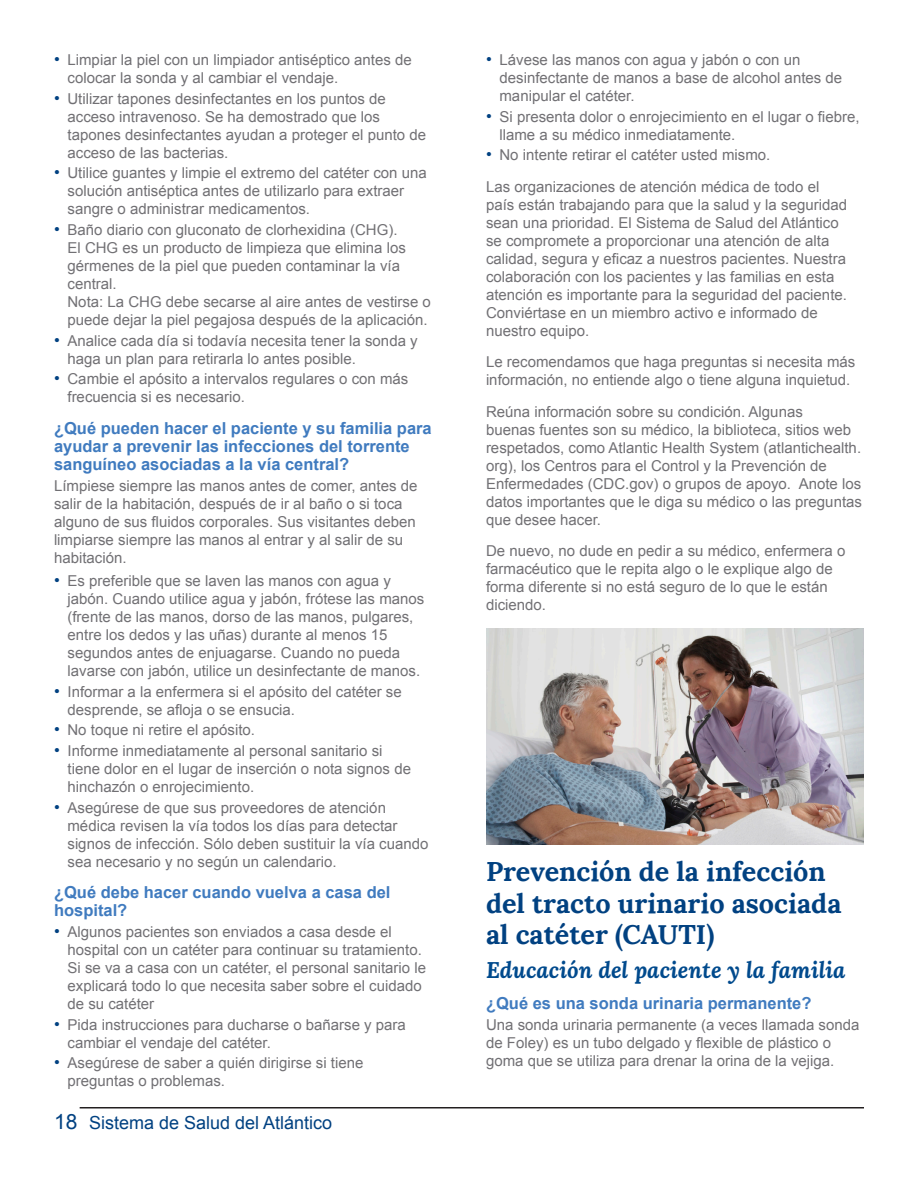
<style>
.page{position:relative;width:918px;height:1188px;background:#fff}
.page>*{position:absolute;margin:0;border:0;box-sizing:border-box;transform-origin:0 0}
.Heads{font:700 27px/31.5px "Lora";color:#014181}
.Subhead-cover{font:italic 700 22.5px "Lora";color:#004a8d}
.t1{font:18px "Arial";color:#014181}
.Subheads{font:700 16.5px/18px "Arial";color:#407bbf}
.Body_Copy{font:15px/18px "Arial";color:#717074}
.s1{font-size:16.5px;color:#014181}
.s2{font-size:21px}
</style>
<div class="page">
<hr style="left:80px;top:1107px;width:784px;height:1px;background:#231f20">
<img style="left:486px;top:628px;width:378px;height:216px">
<p class="Body_Copy" style="left:68px;top:51px;width:346px;text-indent:-14px"><span class="s1">•</span> Limpiar la piel con un limpiador antiséptico antes de colocar la sonda y al cambiar el vendaje.</p>
<p class="Body_Copy" style="left:68px;top:90px;width:360px;text-indent:-14px"><span class="s1">•</span> Utilizar tapones desinfectantes en los puntos de acceso intravenoso. Se ha demostrado que los tapones desinfectantes ayudan a proteger el punto de acceso de las bacterias.</p>
<p class="Body_Copy" style="left:68px;top:164px;width:361px;text-indent:-14px"><span class="s1">•</span> Utilice guantes y limpie el extremo del catéter con una solución antiséptica antes de utilizarlo para extraer sangre o administrar medicamentos.</p>
<p class="Body_Copy" style="left:68px;top:221px;width:365px;text-indent:-14px"><span class="s1">•</span> Baño diario con gluconato de clorhexidina (CHG).<br>El CHG es un producto de limpieza que elimina los gérmenes de la piel que pueden contaminar la vía central.<br>Nota: La CHG debe secarse al aire antes de vestirse o puede dejar la piel pegajosa después de la aplicación.</p>
<p class="Body_Copy" style="left:68px;top:332px;width:352px;text-indent:-14px"><span class="s1">•</span> Analice cada día si todavía necesita tener la sonda y haga un plan para retirarla lo antes posible.</p>
<p class="Body_Copy" style="left:68px;top:370px;width:342px;text-indent:-14px"><span class="s1">•</span> Cambie el apósito a intervalos regulares o con más frecuencia si es necesario.</p>
<p class="Subheads" style="left:54px;top:420px;width:379px">¿Qué pueden hacer el paciente y su familia para ayudar a prevenir las infecciones del torrente sanguíneo asociadas a la vía central?</p>
<p class="Body_Copy" style="left:54px;top:477px;width:365px">Límpiese siempre las manos antes de comer, antes de salir de la habitación, después de ir al baño o si toca alguno de sus fluidos corporales. Sus visitantes deben limpiarse siempre las manos al entrar y al salir de su habitación.</p>
<p class="Body_Copy" style="left:68px;top:572px;width:358px;text-indent:-14px"><span class="s1">•</span> Es preferible que se laven las manos con agua y jabón. Cuando utilice agua y jabón, frótese las manos (frente de las manos, dorso de las manos, pulgares, entre los dedos y las uñas) durante al menos 15 segundos antes de enjuagarse. Cuando no pueda lavarse con jabón, utilice un desinfectante de manos.</p>
<p class="Body_Copy" style="left:68px;top:683px;width:336px;text-indent:-14px"><span class="s1">•</span> Informar a la enfermera si el apósito del catéter se desprende, se afloja o se ensucia.</p>
<p class="Body_Copy" style="left:54px;top:721px;width:203px"><span class="s1">•</span> No toque ni retire el apósito.</p>
<p class="Body_Copy" style="left:68px;top:742px;width:345px;text-indent:-14px"><span class="s1">•</span> Informe inmediatamente al personal sanitario si tiene dolor en el lugar de inserción o nota signos de hinchazón o enrojecimiento.</p>
<p class="Body_Copy" style="left:68px;top:799px;width:363px;text-indent:-14px"><span class="s1">•</span> Asegúrese de que sus proveedores de atención médica revisen la vía todos los días para detectar signos de infección. Sólo deben sustituir la vía cuando sea necesario y no según un calendario.</p>
<p class="Subheads" style="left:54px;top:884px;width:338px">¿Qué debe hacer cuando vuelva a casa del hospital?</p>
<p class="Body_Copy" style="left:68px;top:923px;width:360px;text-indent:-14px"><span class="s1">•</span> Algunos pacientes son enviados a casa desde el hospital con un catéter para continuar su tratamiento.<br>Si se va a casa con un catéter, el personal sanitario le explicará todo lo que necesita saber sobre el cuidado de su catéter</p>
<p class="Body_Copy" style="left:68px;top:1016px;width:340px;text-indent:-14px"><span class="s1">•</span> Pida instrucciones para ducharse o bañarse y para cambiar el vendaje del catéter.</p>
<p class="Body_Copy" style="left:68px;top:1054px;width:297px;text-indent:-14px"><span class="s1">•</span> Asegúrese de saber a quién dirigirse si tiene preguntas o problemas.</p>
<p class="t1" style="left:54px;top:1111px;width:280px"><span class="s2">18</span> Sistema de Salud del Atlántico</p>
<p class="Body_Copy" style="left:500px;top:51px;width:344px;text-indent:-14px"><span class="s1">•</span> Lávese las manos con agua y jabón o con un desinfectante de manos a base de alcohol antes de manipular el catéter.</p>
<p class="Body_Copy" style="left:500px;top:108px;width:362px;text-indent:-14px"><span class="s1">•</span> Si presenta dolor o enrojecimiento en el lugar o fiebre, llame a su médico inmediatamente.</p>
<p class="Body_Copy" style="left:486px;top:146px;width:286px"><span class="s1">•</span> No intente retirar el catéter usted mismo.</p>
<p class="Body_Copy" style="left:486px;top:178px;width:363px">Las organizaciones de atención médica de todo el país están trabajando para que la salud y la seguridad sean una prioridad. El Sistema de Salud del Atlántico se compromete a proporcionar una atención de alta calidad, segura y eficaz a nuestros pacientes. Nuestra colaboración con los pacientes y las familias en esta atención es importante para la seguridad del paciente.<br>Conviértase en un miembro activo e informado de nuestro equipo.</p>
<p class="Body_Copy" style="left:486px;top:353px;width:371px">Le recomendamos que haga preguntas si necesita más información, no entiende algo o tiene alguna inquietud.</p>
<p class="Body_Copy" style="left:486px;top:403px;width:378px">Reúna información sobre su condición. Algunas<br>buenas fuentes son su médico, la biblioteca, sitios web respetados, como Atlantic Health System (atlantichealth. org), los Centros para el Control y la Prevención de Enfermedades (CDC.gov) o grupos de apoyo. Anote los datos importantes que le diga su médico o las preguntas que desee hacer.</p>
<p class="Body_Copy" style="left:486px;top:542px;width:361px">De nuevo, no dude en pedir a su médico, enfermera o farmacéutico que le repita algo o le explique algo de forma diferente si no está seguro de lo que le están diciendo.</p>
<p class="Heads" style="left:486px;top:853px;width:357px">Prevención de la infección del tracto urinario asociada al catéter (CAUTI)</p>
<p class="Subhead-cover" style="left:486px;top:954px;width:361px">Educación del paciente y la familia</p>
<p class="Subheads" style="left:486px;top:995px;width:327px">¿Qué es una sonda urinaria permanente?</p>
<p class="Body_Copy" style="left:486px;top:1016px;width:375px">Una sonda urinaria permanente (a veces llamada sonda de Foley) es un tubo delgado y flexible de plástico o goma que se utiliza para drenar la orina de la vejiga.</p>
</div>
